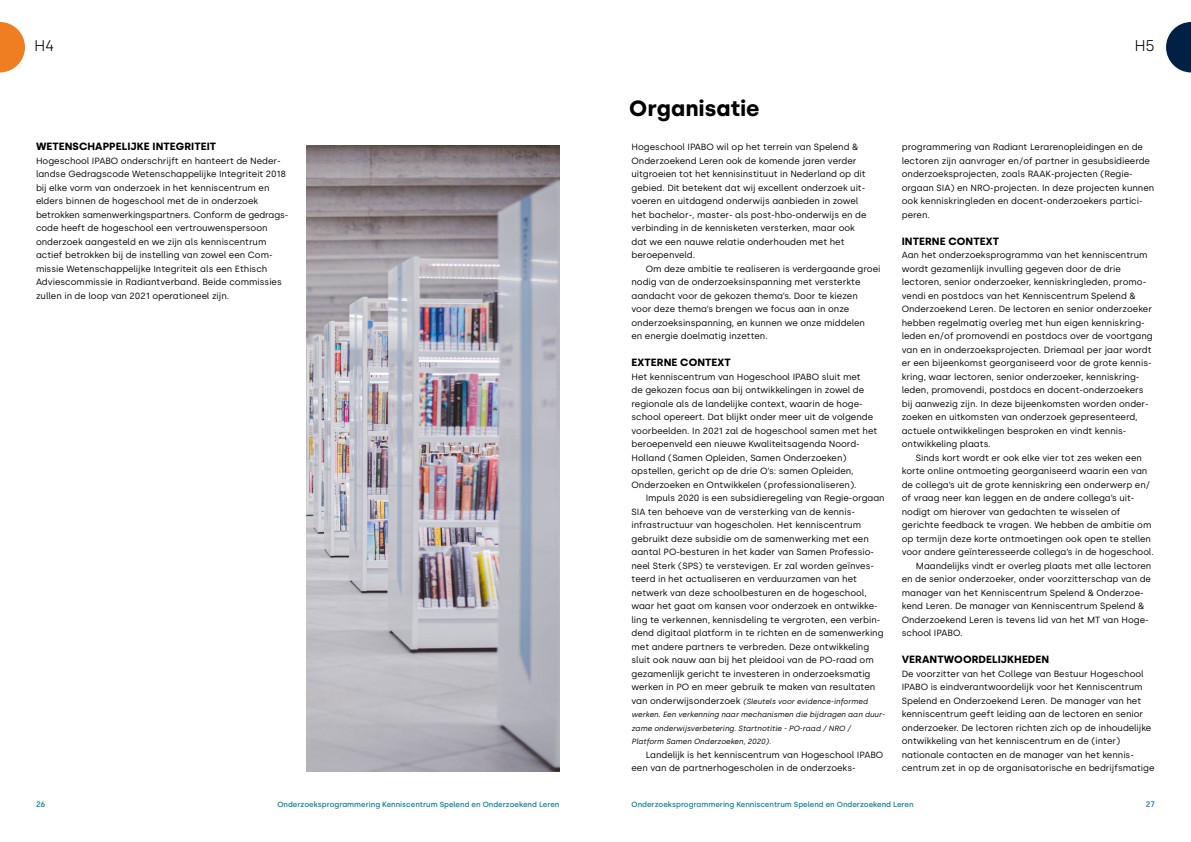
<style>
.page{position:relative;width:1191px;height:842px;background:#fff}
.page>*{position:absolute;margin:0;border:0;box-sizing:border-box;transform-origin:0 0}
.t1{font:700 22px "Silka";letter-spacing:.005em;color:#000}
.t2{font:300 15.5px "Silka";color:#000}
.t3{font:700 10.5px "Silka";letter-spacing:.005em;color:#000}
.t4{font:9px/13.5px "Silka";color:#000}
.t5{font:500 8px "Silka";color:#007d96}
.t6{font:italic 7.5px/13.5px "Silka";color:#000}
.t7{font:500 7.5px "Silka";color:#007d96}
.s1{font-style:normal;font-size:9px}
</style>
<div class="page">
<svg style="left:0;top:22px;width:25px;height:50px"></svg>
<svg style="left:1166px;top:22px;width:25px;height:50px"></svg>
<img style="left:306px;top:145px;width:253px;height:626px">
<h2 class="t2" style="left:34px;top:37px;width:22px">H4</h2>
<p class="t3" style="left:36px;top:140px;width:182px">WETENSCHAPPELIJKE INTEGRITEIT</p>
<p class="t4" style="left:36px;top:154px;width:254px">Hogeschool IPABO onderschrijft en hanteert de Neder&shy;landse Gedragscode Wetenschappelijke Integriteit 2018 bij elke vorm van onderzoek in het kenniscentrum en elders binnen de hogeschool met de in onderzoek betrokken samenwerkingspartners. Conform de gedrags&shy;code heeft de hogeschool een vertrouwenspersoon onderzoek aangesteld en we zijn als kenniscentrum actief betrokken bij de instelling van zowel een Com&shy;missie Wetenschappelijke Integriteit als een Ethisch Adviescommissie in Radiantverband. Beide commissies zullen in de loop van 2021 operationeel zijn.</p>
<h2 class="t2" style="left:1134px;top:37px;width:22px">H5</h2>
<h1 class="t1" style="left:629px;top:96px;width:132px">Organisatie</h1>
<p class="t4" style="left:631px;top:140px;width:236px">Hogeschool IPABO wil op het terrein van Spelend &amp; Onderzoekend Leren ook de komende jaren verder uitgroeien tot het kennisinstituut in Nederland op dit gebied. Dit betekent dat wij excellent onderzoek uit&shy;voeren en uitdagend onderwijs aanbieden in zowel het bachelor-, master- als post-hbo-onderwijs en de verbinding in de kennisketen versterken, maar ook dat we een nauwe relatie onderhouden met het beroepenveld.</p>
<p class="t4" style="left:631px;top:262px;width:250px;text-indent:14px">Om deze ambitie te realiseren is verdergaande groei nodig van de onderzoeksinspanning met versterkte aandacht voor de gekozen thema’s. Door te kiezen<br>voor deze thema’s brengen we focus aan in onze onderzoeksinspanning, en kunnen we onze middelen<br>en energie doelmatig inzetten.</p>
<p class="t3" style="left:631px;top:356px;width:101px">EXTERNE CONTEXT</p>
<p class="t4" style="left:631px;top:370px;width:247px">Het kenniscentrum van Hogeschool IPABO sluit met<br>de gekozen focus aan bij ontwikkelingen in zowel de regionale als de landelijke context, waarin de hoge&shy;school opereert. Dat blijkt onder meer uit de volgende voorbeelden. In 2021 zal de hogeschool samen met het beroepenveld een nieuwe Kwaliteitsagenda Noord-Holland (Samen Opleiden, Samen Onderzoeken) opstellen, gericht op de drie O’s: samen Opleiden, Onderzoeken en Ontwikkelen (professionaliseren).</p>
<p class="t4" style="left:631px;top:491px;width:255px;text-indent:14px">Impuls 2020 is een subsidieregeling van Regie-orgaan SIA ten behoeve van de versterking van de kennis&shy;infrastructuur van hogescholen. Het kenniscentrum gebruikt deze subsidie om de samenwerking met een aantal PO-besturen in het kader van Samen Professio&shy;neel Sterk (SPS) te verstevigen. Er zal worden geïnves&shy;teerd in het actualiseren en verduurzamen van het netwerk van deze schoolbesturen en de hogeschool, waar het gaat om kansen voor onderzoek en ontwikke&shy;ling te verkennen, kennisdeling te vergroten, een verbin&shy;dend digitaal platform in te richten en de samenwerking met andere partners te verbreden. Deze ontwikkeling sluit ook nauw aan bij het pleidooi van de PO-raad om gezamenlijk gericht te investeren in onderzoeksmatig werken in PO en meer gebruik te maken van resultaten</p>
<p class="t6" style="left:631px;top:694px;width:255px"><span class="s1">van onderwijsonderzoek</span> (Sleutels voor evidence-informed werken. Een verkenning naar mechanismen die bijdragen aan duur&shy;zame onderwijsverbetering. Startnotitie - PO-raad / NRO / Platform Samen Onderzoeken, 2020).</p>
<p class="t4" style="left:631px;top:748px;width:253px;text-indent:14px">Landelijk is het kenniscentrum van Hogeschool IPABO een van de partnerhogescholen in de onderzoeks-</p>
<p class="t4" style="left:901px;top:140px;width:254px">programmering van Radiant Lerarenopleidingen en de lectoren zijn aanvrager en/of partner in gesubsidieerde onderzoeksprojecten, zoals RAAK-projecten (Regie&shy;orgaan SIA) en NRO-projecten. In deze projecten kunnen ook kenniskringleden en docent-onderzoekers partici&shy;peren.</p>
<p class="t3" style="left:901px;top:235px;width:99px">INTERNE CONTEXT</p>
<p class="t4" style="left:901px;top:248px;width:252px">Aan het onderzoeksprogramma van het kenniscentrum wordt gezamenlijk invulling gegeven door de drie lectoren, senior onderzoeker, kenniskringleden, promo&shy;vendi en postdocs van het Kenniscentrum Spelend &amp; Onderzoekend Leren. De lectoren en senior onderzoeker hebben regelmatig overleg met hun eigen kenniskring&shy;leden en/of promovendi en postdocs over de voortgang van en in onderzoeksprojecten. Driemaal per jaar wordt er een bijeenkomst georganiseerd voor de grote kennis&shy;kring, waar lectoren, senior onderzoeker, kenniskring&shy;leden, promovendi, postdocs en docent-onderzoekers bij aanwezig zijn. In deze bijeenkomsten worden onder&shy;zoeken en uitkomsten van onderzoek gepresenteerd, actuele ontwikkelingen besproken en vindt kennis&shy;ontwikkeling plaats.</p>
<p class="t4" style="left:916px;top:451px;width:227px">Sinds kort wordt er ook elke vier tot zes weken een</p>
<p class="t4" style="left:901px;top:464px;width:247px">korte online ontmoeting georganiseerd waarin een van</p>
<p class="t4" style="left:901px;top:478px;width:250px">de collega’s uit de grote kenniskring een onderwerp en/</p>
<p class="t4" style="left:901px;top:491px;width:234px">of vraag neer kan leggen en de andere collega’s uit-</p>
<p class="t4" style="left:901px;top:505px;width:220px">nodigt om hierover van gedachten te wisselen of</p>
<p class="t4" style="left:901px;top:518px;width:251px">gerichte feedback te vragen. We hebben de ambitie om</p>
<p class="t4" style="left:901px;top:532px;width:251px">op termijn deze korte ontmoetingen ook open te stellen</p>
<p class="t4" style="left:901px;top:545px;width:254px">voor andere geïnteresseerde collega’s in de hogeschool.</p>
<p class="t4" style="left:916px;top:559px;width:237px">Maandelijks vindt er overleg plaats met alle lectoren</p>
<p class="t4" style="left:901px;top:572px;width:251px">en de senior onderzoeker, onder voorzitterschap van de</p>
<p class="t4" style="left:901px;top:586px;width:243px">manager van het Kenniscentrum Spelend &amp; Onderzoe-</p>
<p class="t4" style="left:901px;top:599px;width:244px">kend Leren. De manager van Kenniscentrum Spelend &amp;</p>
<p class="t4" style="left:901px;top:613px;width:248px">Onderzoekend Leren is tevens lid van het MT van Hoge-</p>
<p class="t4" style="left:901px;top:626px;width:62px">school IPABO.</p>
<p class="t3" style="left:901px;top:653px;width:149px">VERANTWOORDELIJKHEDEN</p>
<p class="t4" style="left:901px;top:667px;width:254px">De voorzitter van het College van Bestuur Hogeschool IPABO is eindverantwoordelijk voor het Kenniscentrum Spelend en Onderzoekend Leren. De manager van het kenniscentrum geeft leiding aan de lectoren en senior onderzoeker. De lectoren richten zich op de inhoudelijke ontwikkeling van het kenniscentrum en de (inter) nationale contacten en de manager van het kennis&shy;centrum zet in op de organisatorische en bedrijfsmatige</p>
<p class="t5" style="left:36px;top:799px;width:11px">26</p>
<p class="t7" style="left:277px;top:800px;width:284px">Onderzoeksprogrammering Kenniscentrum Spelend en Onderzoekend Leren</p>
<p class="t7" style="left:631px;top:800px;width:284px">Onderzoeksprogrammering Kenniscentrum Spelend en Onderzoekend Leren</p>
<p class="t5" style="left:1145px;top:799px;width:11px">27</p>
</div>
